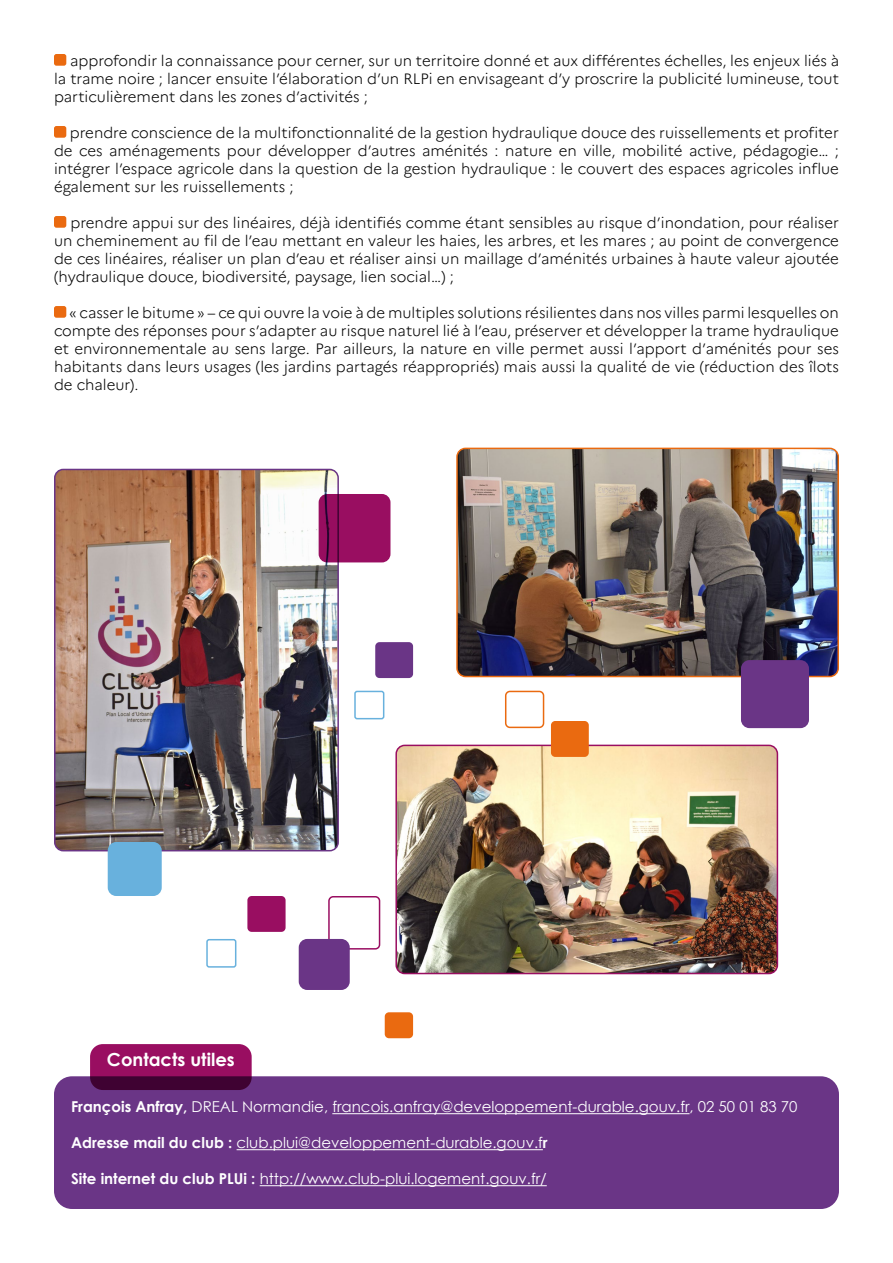
<style>
.page{position:relative;width:893px;height:1263px;background:#fff}
.page>*{position:absolute;margin:0;border:0;box-sizing:border-box;transform-origin:0 0}
.t1{font:700 18px "Century Gothic";color:#fff}
.t2{font:300 15px/18px "Marianne";color:#000;text-align:justify}
.t3{font:15px "Century Gothic";color:#fff}
.s1{font-weight:700}
</style>
<div class="page">
<div style="left:328px;top:896px;width:52px;height:53px;border:2px solid #990e61;border-radius:4px"></div>
<div style="left:54px;top:1076px;width:785px;height:133px;background:#6a3586;border-radius:18px"></div>
<hr style="left:332px;top:1113px;width:358px;height:1px;background:#fff">
<hr style="left:237px;top:1149px;width:306px;height:1px;background:#fff">
<hr style="left:260px;top:1185px;width:287px;height:1px;background:#fff">
<svg style="left:90px;top:1044px;width:162px;height:46px;background:#7f0b53"></svg>
<div style="left:54px;top:54px;width:12px;height:12px;background:#ea6a10;border-radius:2px"></div>
<div style="left:54px;top:126px;width:12px;height:12px;background:#ea6a10;border-radius:2px"></div>
<div style="left:54px;top:216px;width:12px;height:12px;background:#ea6a10;border-radius:2px"></div>
<div style="left:54px;top:306px;width:12px;height:12px;background:#ea6a10;border-radius:2px"></div>
<div style="left:385px;top:1012px;width:28px;height:26px;background:#ea6a10;border-radius:4px"></div>
<div style="left:299px;top:939px;width:51px;height:51px;background:#6a3586;border-radius:9px"></div>
<div style="left:247px;top:896px;width:39px;height:36px;background:#990e61;border-radius:4px"></div>
<div style="left:206px;top:939px;width:30px;height:29px;border:2px solid #68b1dd;border-radius:2px"></div>
<img style="left:55px;top:469px;width:283px;height:382px">
<div style="left:54px;top:469px;width:285px;height:382px;border:2px solid #6a3586;border-radius:9px"></div>
<img style="left:457px;top:448px;width:381px;height:228px">
<div style="left:456px;top:448px;width:383px;height:229px;border:2px solid #ea6a10;border-radius:9px"></div>
<img style="left:398px;top:745px;width:379px;height:228px">
<div style="left:395px;top:745px;width:383px;height:229px;border:2px solid #990e61;border-radius:9px"></div>
<div style="left:319px;top:494px;width:71px;height:68px;background:#990e61;border-radius:9px"></div>
<div style="left:108px;top:842px;width:54px;height:54px;background:#68b1dd;border-radius:9px"></div>
<div style="left:741px;top:660px;width:68px;height:68px;background:#6a3586;border-radius:9px"></div>
<div style="left:505px;top:691px;width:39px;height:37px;border:2px solid #ea6a10;border-radius:4px"></div>
<div style="left:375px;top:642px;width:38px;height:36px;background:#6a3586;border-radius:4px"></div>
<div style="left:354px;top:691px;width:30px;height:28px;border:2px solid #68b1dd;border-radius:2px"></div>
<div style="left:551px;top:721px;width:38px;height:36px;background:#ea6a10;border-radius:4px"></div>
<p class="t2" style="left:54px;top:51px;width:786px;text-indent:16px">approfondir la connaissance pour cerner, sur un territoire donné et aux différentes échelles, les enjeux liés à la trame noire ; lancer ensuite l’élaboration d’un RLPi en envisageant d’y proscrire la publicité lumineuse, tout particulièrement dans les zones d’activités ;</p>
<p class="t2" style="left:54px;top:123px;width:786px;text-indent:16px">prendre conscience de la multifonctionnalité de la gestion hydraulique douce des ruissellements et profiter de ces aménagements pour développer d’autres aménités : nature en ville, mobilité active, pédagogie… ; intégrer l’espace agricole dans la question de la gestion hydraulique : le couvert des espaces agricoles influe également sur les ruissellements ;</p>
<p class="t2" style="left:54px;top:213px;width:786px;text-indent:17px">prendre appui sur des linéaires, déjà identifiés comme étant sensibles au risque d’inondation, pour réaliser un cheminement au fil de l’eau mettant en valeur les haies, les arbres, et les mares ; au point de convergence de ces linéaires, réaliser un plan d’eau et réaliser ainsi un maillage d’aménités urbaines à haute valeur ajoutée (hydraulique douce, biodiversité, paysage, lien social…) ;</p>
<p class="t2" style="left:54px;top:303px;width:786px;text-indent:15px">« casser le bitume » – ce qui ouvre la voie à de multiples solutions résilientes dans nos villes parmi lesquelles on compte des réponses pour s’adapter au risque naturel lié à l’eau, préserver et développer la trame hydraulique et environnementale au sens large. Par ailleurs, la nature en ville permet aussi l’apport d’aménités pour ses habitants dans leurs usages (les jardins partagés réappropriés) mais aussi la qualité de vie (réduction des îlots de chaleur).</p>
<p class="t1" style="left:107px;top:1046px;width:129px">Contacts utiles</p>
<p class="t3" style="left:71px;top:1096px;width:728px"><span class="s1">François Anfray,</span> DREAL Normandie, francois.anfray@developpement-durable.gouv.fr, 02 50 01 83 70</p>
<p class="t3" style="left:71px;top:1132px;width:478px"><span class="s1">Adresse mail du club :</span> club.plui@developpement-durable.gouv.f<span class="s1">r</span></p>
<p class="t3" style="left:71px;top:1168px;width:477px"><span class="s1">Site internet du club PLUi :</span> http://www.club-plui.logement.gouv.fr/</p>
</div>
